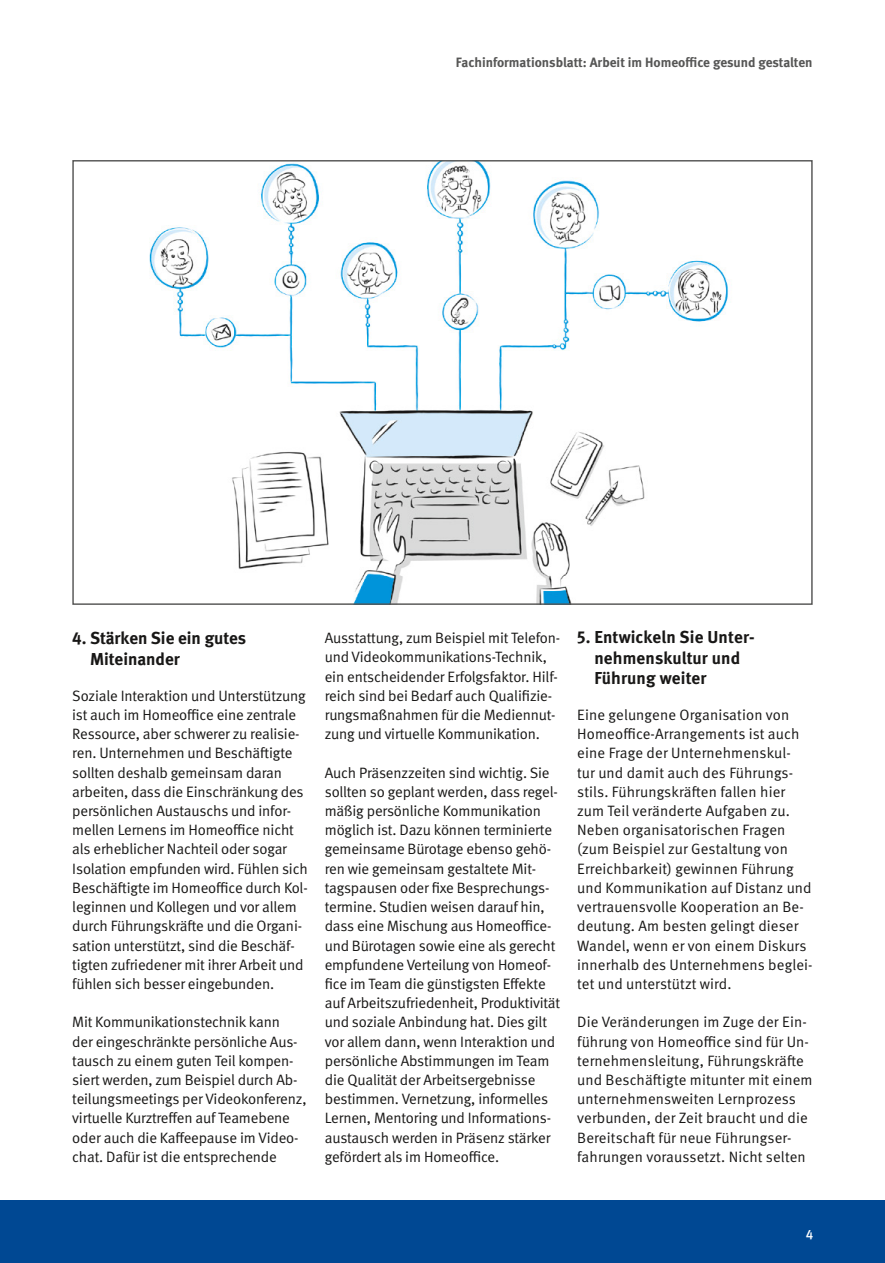
<style>
.page{position:relative;width:885px;height:1263px;background:#fff}
.page>*{position:absolute;margin:0;border:0;box-sizing:border-box;transform-origin:0 0}
.Zwischenüberschrift{font:700 17.25px/20.2px "DGUV Meta";color:#181716}
.Fließtext{font:15px/19.2px "DGUV Meta";letter-spacing:-.01em;color:#181716}
.Fließtext-2{font:15px/19.2px "DGUV Meta";letter-spacing:.01em;color:#181716}
.t1{font:700 13.5px "DGUV Meta";color:#565655}
.t2{font:500 13.5px "DGUV Meta";color:#fff}
</style>
<div class="page">
<img style="left:149px;top:162px;width:579px;height:441px">
<div style="left:0;top:1200px;width:884px;height:63px;background:#004893"></div>
<p class="t1" style="left:455px;top:54px;width:358px">Fachinformationsblatt: Arbeit im Homeoffice gesund gestalten</p>
<h2 class="Zwischenüberschrift" style="left:90px;top:629px;width:158px;text-indent:-18px">4. Stärken Sie ein gutes<br>Miteinander</h2>
<p class="Fließtext" style="left:72px;top:686px;width:237px">Soziale Interaktion und Unterstützung ist auch im Homeoffice eine zentrale Ressource, aber schwerer zu realisie&shy;ren. Unternehmen und Beschäftigte sollten deshalb gemeinsam daran arbeiten, dass die Einschränkung des persönlichen Austauschs und infor&shy;mellen Lernens im Homeoffice nicht als erheblicher Nachteil oder sogar Isolation empfunden wird. Fühlen sich Beschäftigte im Homeoffice durch Kol&shy;leginnen und Kollegen und vor allem durch Führungskräfte und die Organi&shy;sation unterstützt, sind die Beschäf&shy;tigten zufriedener mit ihrer Arbeit und fühlen sich besser eingebunden.</p>
<p class="Fließtext" style="left:72px;top:1013px;width:236px">Mit Kommunikationstechnik kann<br>der eingeschränkte persönliche Aus&shy;tausch zu einem guten Teil kompen&shy;siert werden, zum Beispiel durch Ab&shy;teilungsmeetings per Videokonferenz, virtuelle Kurztreffen auf Teamebene oder auch die Kaffeepause im Video&shy;chat. Dafür ist die entsprechende</p>
<p class="Fließtext" style="left:325px;top:629px;width:237px">Ausstattung, zum Beispiel mit Telefon&shy;und Videokommunikations-Technik, ein entscheidender Erfolgsfaktor. Hilf&shy;reich sind bei Bedarf auch Qualifizie&shy;rungsmaßnahmen für die Mediennut&shy;zung und virtuelle Kommunikation.</p>
<p class="Fließtext" style="left:325px;top:763px;width:237px">Auch Präsenzzeiten sind wichtig. Sie sollten so geplant werden, dass regel&shy;mäßig persönliche Kommunikation möglich ist. Dazu können terminierte gemeinsame Bürotage ebenso gehö&shy;ren wie gemeinsam gestaltete Mit&shy;tagspausen oder fixe Besprechungs&shy;termine. Studien weisen darauf hin, dass eine Mischung aus Homeoffice&shy;und Bürotagen sowie eine als gerecht empfundene Verteilung von Homeof&shy;fice im Team die günstigsten Effekte auf Arbeitszufriedenheit, Produktivität und soziale Anbindung hat. Dies gilt vor allem dann, wenn Interaktion und persönliche Abstimmungen im Team die Qualität der Arbeitsergebnisse bestimmen. Vernetzung, informelles Lernen, Mentoring und Informations&shy;austausch werden in Präsenz stärker gefördert als im Homeoffice.</p>
<h2 class="Zwischenüberschrift" style="left:594px;top:628px;width:162px;text-indent:-17px">5. Entwickeln Sie Unter&shy;nehmenskultur und<br>Führung weiter</h2>
<p class="Fließtext-2" style="left:577px;top:706px;width:237px">Eine gelungene Organisation von Homeoffice-Arrangements ist auch eine Frage der Unternehmenskul-<br>tur und damit auch des Führungs&shy;stils. Führungskräften fallen hier zum Teil veränderte Aufgaben zu.<br>Neben organisatorischen Fragen (zum Beispiel zur Gestaltung von Erreichbarkeit) gewinnen Führung und Kommunikation auf Distanz und vertrauensvolle Kooperation an Be&shy;deutung. Am besten gelingt dieser Wandel, wenn er von einem Diskurs innerhalb des Unternehmens beglei&shy;tet und unterstützt wird.</p>
<p class="Fließtext-2" style="left:577px;top:1013px;width:237px">Die Veränderungen im Zuge der Ein&shy;führung von Homeoffice sind für Un&shy;ternehmensleitung, Führungskräfte und Beschäftigte mitunter mit einem unternehmensweiten Lernprozess verbunden, der Zeit braucht und die Bereitschaft für neue Führungser&shy;fahrungen voraussetzt. Nicht selten</p>
<p class="t2" style="left:805px;top:1226px;width:9px">4</p>
</div>
